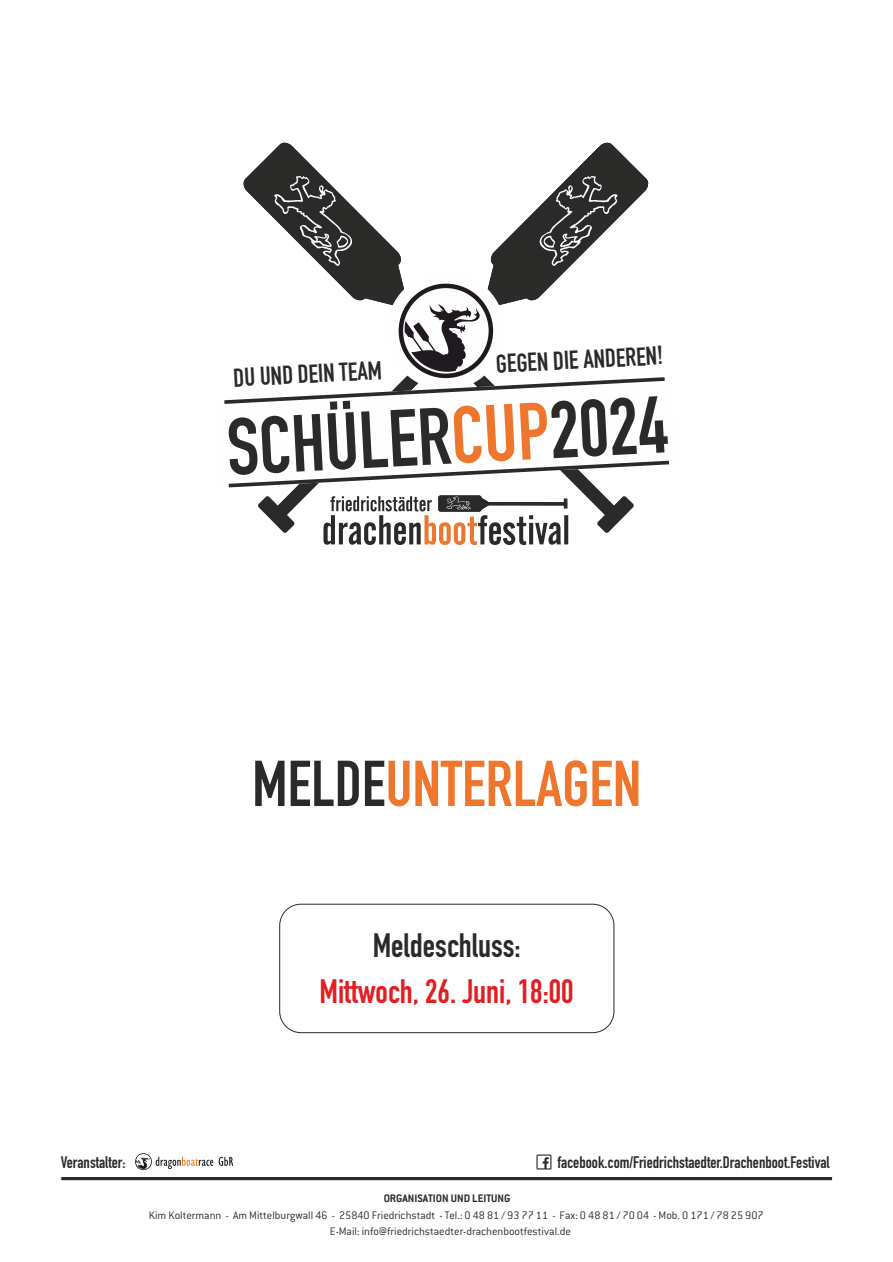
<style>
.page{position:relative;width:893px;height:1262px;background:#fff}
.page>*{position:absolute;margin:0;border:0;box-sizing:border-box;transform-origin:0 0}
.t1{font:79.35px "DIN Engschrift Std";color:#2a2a29}
.t2{font:63.6px "DIN Engschrift Std";color:#ef762d}
.t3{font:33.3px "DIN Engschrift Std";color:#e21e23}
.t4{font:33.3px "DIN Engschrift Std";color:#2a2a29}
.t5{font:25.65px "DIN Engschrift Std";color:#2a2a29}
.t6{font:16.5px "DIN Engschrift Std";color:#2a2a29}
.t7{font:300 12px/16.4px "Conduit ITC";color:#2a2a29}
.t8{font:700 12px "Conduit ITC";color:#2a2a29}
.s1{color:#ef762d}
.s2{color:#2a2a29}
</style>
<div class="page">
<svg style="left:60px;top:1153px;width:773px;height:28px"></svg>
<div style="left:279px;top:903px;width:335px;height:130px;border:1px solid #2a2a29;border-radius:21px"></div>
<svg style="left:287px;top:488px;width:27px;height:19px"></svg>
<svg style="left:258px;top:496px;width:37px;height:37px"></svg>
<svg style="left:480px;top:488px;width:125px;height:31px"></svg>
<svg style="left:597px;top:496px;width:37px;height:37px"></svg>
<div style="left:438px;top:495px;width:43px;height:17px;background:#4d4d4d;border-radius:2px"></div>
<svg style="left:323px;top:496px;width:245px;height:49px"></svg>
<svg style="left:224px;top:142px;width:440px;height:262px"></svg>
<svg style="left:229px;top:461px;width:440px;height:26px"></svg>
<h3 class="t5" style="left:233px;top:368px;width:150px;rotate:-3deg">DU UND DEIN TEAM</h3>
<h3 class="t5" style="left:495px;top:354px;width:169px;rotate:-3deg">GEGEN DIE ANDEREN!</h3>
<h1 class="t1" style="left:225px;top:419px;width:443px;rotate:-3deg">SCHÜLER<span class="s1">CUP</span>2024</h1>
<h2 class="t2" style="left:252px;top:760px;width:390px"><span class="s2">MELDE</span>UNTERLAGEN</h2>
<h3 class="t4" style="left:373px;top:933px;width:149px">Meldeschluss:</h3>
<h3 class="t3" style="left:319px;top:979px;width:256px">Mittwoch, 26. Juni, 18:00</h3>
<h3 class="t6" style="left:61px;top:1156px;width:66px">Veranstalter:</h3>
<h3 class="t6" style="left:557px;top:1156px;width:273px">facebook.com/Friedrichstaedter.Drachenboot.Festival</h3>
<p class="t8" style="left:383px;top:1193px;width:128px">ORGANISATION UND LEITUNG</p>
<p class="t7" style="left:330px;top:1208px;width:435px;text-indent:-181px">Kim Koltermann - Am Mittelburgwall 46 - 25840 Friedrichstadt - Tel.: 0 48 81 / 93 77 11 - Fax: 0 48 81 / 70 04 - Mob. 0 171 / 78 25 907<br>E-Mail: info@friedrichstaedter-drachenbootfestival.de</p>
</div>
